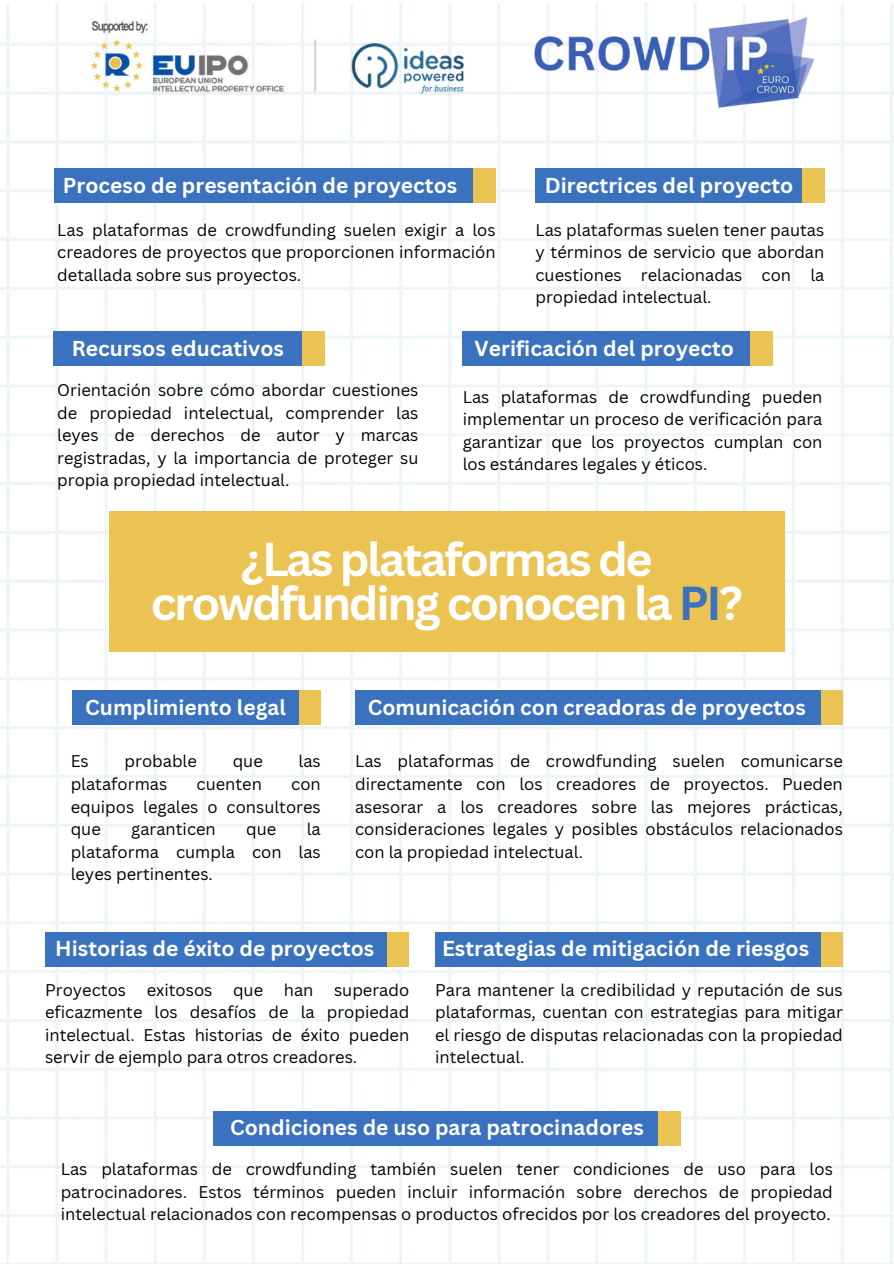
<style>
.page{position:relative;width:894px;height:1264px;background:#fff}
.page>*{position:absolute;margin:0;border:0;box-sizing:border-box;transform-origin:0 0}
.t1{font:700 46.35px/43.8px "Canva Sans";letter-spacing:-.05em;color:#fff;text-align:center}
.t2{font:700 21px "Canva Sans";color:#fff}
.t3{font:16.5px/22.5px "Canva Sans";color:#000;text-align:justify}
.s1{color:#3a72bf}
</style>
<div class="page">
<img style="left:0;top:3px;width:893px;height:1260px">
<img style="left:514px;top:3px;width:334px;height:122px">
<img style="left:72px;top:3px;width:405px;height:102px">
<div style="left:109px;top:511px;width:675px;height:140px;background:#ebc353"></div>
<div style="left:299px;top:168px;width:196px;height:35px;background:#ebc353"></div>
<div style="left:54px;top:168px;width:418px;height:35px;background:#3a72bf"></div>
<div style="left:575px;top:331px;width:197px;height:35px;background:#ebc353"></div>
<div style="left:462px;top:331px;width:287px;height:35px;background:#3a72bf"></div>
<div style="left:128px;top:331px;width:196px;height:35px;background:#ebc353"></div>
<div style="left:54px;top:331px;width:248px;height:35px;background:#3a72bf"></div>
<div style="left:627px;top:168px;width:197px;height:35px;background:#ebc353"></div>
<div style="left:535px;top:168px;width:266px;height:35px;background:#3a72bf"></div>
<div style="left:124px;top:690px;width:197px;height:35px;background:#ebc353"></div>
<div style="left:72px;top:690px;width:226px;height:35px;background:#3a72bf"></div>
<div style="left:646px;top:690px;width:196px;height:35px;background:#ebc353"></div>
<div style="left:355px;top:690px;width:464px;height:35px;background:#3a72bf"></div>
<div style="left:212px;top:932px;width:197px;height:34px;background:#ebc353"></div>
<div style="left:45px;top:932px;width:341px;height:34px;background:#3a72bf"></div>
<div style="left:646px;top:932px;width:196px;height:34px;background:#ebc353"></div>
<div style="left:435px;top:932px;width:384px;height:34px;background:#3a72bf"></div>
<div style="left:483px;top:1111px;width:197px;height:34px;background:#ebc353"></div>
<div style="left:213px;top:1111px;width:444px;height:34px;background:#3a72bf"></div>
<p class="t2" style="left:63px;top:170px;width:396px">Proceso de presentación de proyectos</p>
<p class="t3" style="left:57px;top:218px;width:439px">Las plataformas de crowdfunding suelen exigir a los creadores de proyectos que proporcionen información detallada sobre sus proyectos.</p>
<p class="t3" style="left:535px;top:218px;width:290px">Las plataformas suelen tener pautas y términos de servicio que abordan cuestiones relacionadas con la propiedad intelectual.</p>
<p class="t2" style="left:544px;top:170px;width:250px">Directrices del proyecto</p>
<p class="t2" style="left:72px;top:333px;width:213px">Recursos educativos</p>
<p class="t2" style="left:474px;top:333px;width:261px">Verificación del proyecto</p>
<p class="t3" style="left:57px;top:378px;width:362px">Orientación sobre cómo abordar cuestiones de propiedad intelectual, comprender las leyes de derechos de autor y marcas registradas, y la importancia de proteger su propia propiedad intelectual.</p>
<p class="t3" style="left:462px;top:385px;width:361px">Las plataformas de crowdfunding pueden implementar un proceso de verificación para garantizar que los proyectos cumplan con los estándares legales y éticos.</p>
<h1 class="t1" style="left:151px;top:536px;width:593px">¿Las plataformas de crowdfunding conocen la <span class="s1">PI</span>?</h1>
<p class="t2" style="left:85px;top:692px;width:202px">Cumplimiento legal</p>
<p class="t3" style="left:71px;top:749px;width:20px">Es</p>
<p class="t3" style="left:124px;top:749px;width:74px">probable</p>
<p class="t3" style="left:232px;top:749px;width:32px">que</p>
<p class="t3" style="left:298px;top:749px;width:24px">las</p>
<p class="t3" style="left:71px;top:772px;width:98px">plataformas</p>
<p class="t3" style="left:196px;top:772px;width:67px">cuenten</p>
<p class="t3" style="left:71px;top:772px;width:251px;text-indent:220px">con equipos legales o consultores que</p>
<p class="t3" style="left:71px;top:817px;width:251px;text-indent:236px">la plataforma cumpla con las leyes pertinentes.</p>
<p class="t3" style="left:131px;top:817px;width:86px">garanticen</p>
<p class="t3" style="left:246px;top:817px;width:32px">que</p>
<p class="t2" style="left:367px;top:692px;width:439px">Comunicación con creadoras de proyectos</p>
<p class="t3" style="left:355px;top:749px;width:489px">Las plataformas de crowdfunding suelen comunicarse directamente con los creadores de proyectos. Pueden asesorar a los creadores sobre las mejores prácticas, consideraciones legales y posibles obstáculos relacionados con la propiedad intelectual.</p>
<p class="t2" style="left:55px;top:933px;width:320px">Historias de éxito de proyectos</p>
<p class="t3" style="left:45px;top:978px;width:365px">Proyectos exitosos que han superado eficazmente los desafíos de la propiedad intelectual. Estas historias de éxito pueden servir de ejemplo para otros creadores.</p>
<p class="t2" style="left:442px;top:933px;width:368px">Estrategias de mitigación de riesgos</p>
<p class="t3" style="left:435px;top:978px;width:409px">Para mantener la credibilidad y reputación de sus plataformas, cuentan con estrategias para mitigar el riesgo de disputas relacionadas con la propiedad intelectual.</p>
<p class="t2" style="left:230px;top:1112px;width:415px">Condiciones de uso para patrocinadores</p>
<p class="t3" style="left:61px;top:1157px;width:773px">Las plataformas de crowdfunding también suelen tener condiciones de uso para los patrocinadores. Estos términos pueden incluir información sobre derechos de propiedad intelectual relacionados con recompensas o productos ofrecidos por los creadores del proyecto.</p>
</div>
